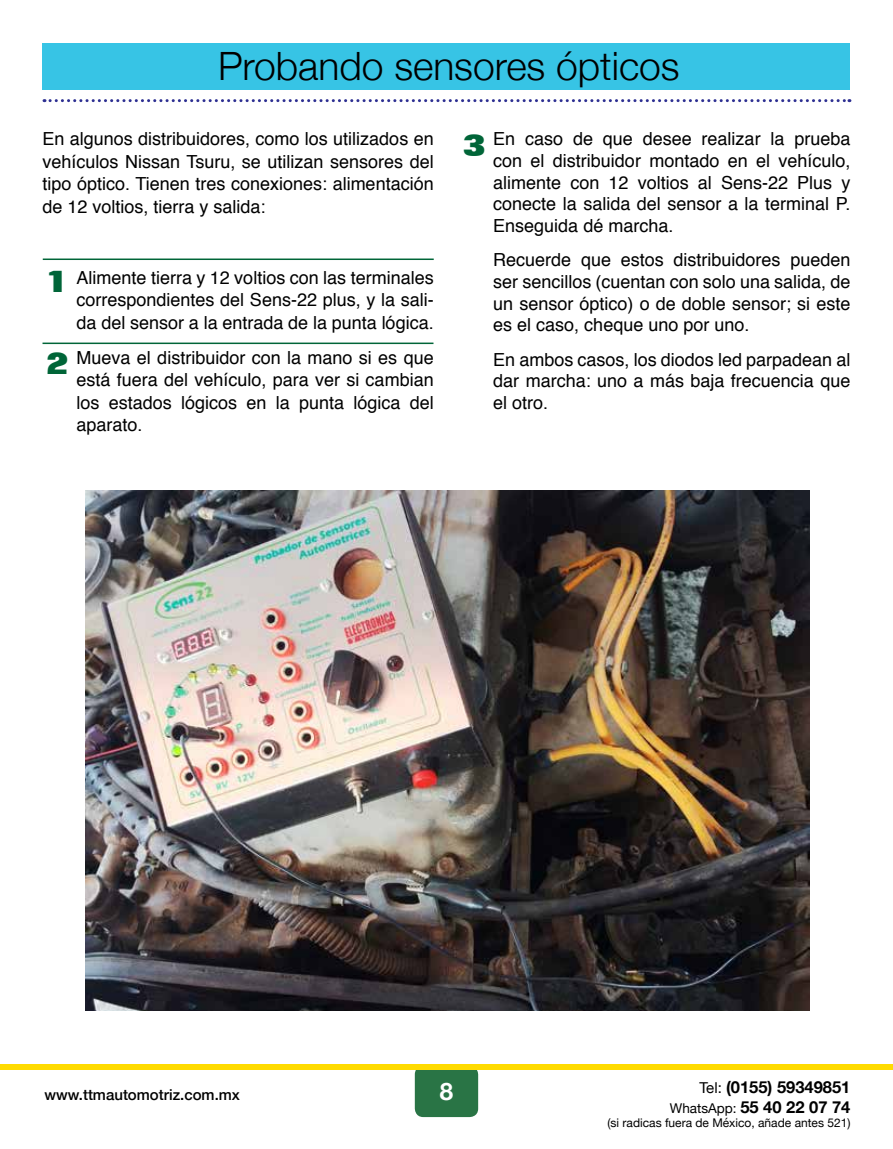
<style>
.page{position:relative;width:893px;height:1149px;background:#fff}
.page>*{position:absolute;margin:0;border:0;box-sizing:border-box;transform-origin:0 0}
.t1{font:300 39px "Helvetica Neue";color:#000}
.t2{font:800 31.5px "Folio BT";color:#006538}
.t3{font:700 24px "Helvetica Neue";color:#fff}
.t4{font:18px/21.6px "Helvetica";color:#000;text-align:justify}
.t5{font:700 16.5px/19.8px "Helvetica Neue";color:#000;text-align:right}
.t6{font:500 15px "Helvetica Neue";color:#000}
.t7{font:12px "Helvetica Neue";color:#000}
.s1{font-weight:400;font-size:15px}
.s2{font-weight:400;font-size:13.5px}
</style>
<div class="page">
<div style="left:415px;top:1065px;width:63px;height:51px;background:#297445;border-radius:9px"></div>
<div style="left:0;top:1063px;width:893px;height:6px;background:#ffdb00"></div>
<div style="left:43px;top:43px;width:807px;height:46px;background:#37c4e5"></div>
<svg style="left:44px;top:99px;width:806px;height:3px"></svg>
<hr style="left:43px;top:342px;width:390px;height:2px;background:#006538">
<hr style="left:43px;top:258px;width:391px;height:2px;background:#006538">
<img style="left:85px;top:491px;width:725px;height:518px">
<h1 class="t1" style="left:218px;top:35px;width:463px">Probando sensores ópticos</h1>
<p class="t4" style="left:43px;top:128px;width:393px;line-height:22.5px">En algunos distribuidores, como los utilizados en vehículos Nissan Tsuru, se utilizan sensores del tipo óptico. Tienen tres conexiones: alimentación de 12 voltios, tierra y salida:</p>
<h2 class="t2" style="left:46px;top:262px;width:24px">1</h2>
<h2 class="t2" style="left:46px;top:343px;width:24px">2</h2>
<p class="t4" style="left:77px;top:266px;width:359px;line-height:22.5px">Alimente tierra y 12 voltios con las terminales correspondientes del Sens-22 plus, y la sali&shy;da del sensor a la entrada de la punta lógica.</p>
<p class="t4" style="left:77px;top:347px;width:359px;line-height:22.5px">Mueva el distribuidor con la mano si es que está fuera del vehículo, para ver si cambian los estados lógicos en la punta lógica del aparato.</p>
<h2 class="t2" style="left:463px;top:125px;width:24px">3</h2>
<p class="t4" style="left:493px;top:129px;width:359px">En caso de que desee realizar la prueba con el distribuidor montado en el vehículo, alimente con 12 voltios al Sens-22 Plus y conecte la salida del sensor a la terminal P.<br>Enseguida dé marcha.</p>
<p class="t4" style="left:493px;top:250px;width:359px">Recuerde que estos distribuidores pueden ser sencillos (cuentan con solo una salida, de un sensor óptico) o de doble sensor; si este es el caso, cheque uno por uno.</p>
<p class="t4" style="left:493px;top:349px;width:359px">En ambos casos, los diodos led parpadean al dar marcha: uno a más baja frecuencia que el otro.</p>
<p class="t6" style="left:45px;top:1081px;width:197px">www.ttmautomotriz.com.mx</p>
<p class="t5" style="left:670px;top:1076px;width:182px"><span class="s1">Tel:</span> (0155) 59349851<br><span class="s2">WhatsApp:</span> 55 40 22 07 74</p>
<p class="t7" style="left:607px;top:1113px;width:244px">(si radicas fuera de México, añade antes 521)</p>
<h3 class="t3" style="left:440px;top:1072px;width:15px">8</h3>
</div>
